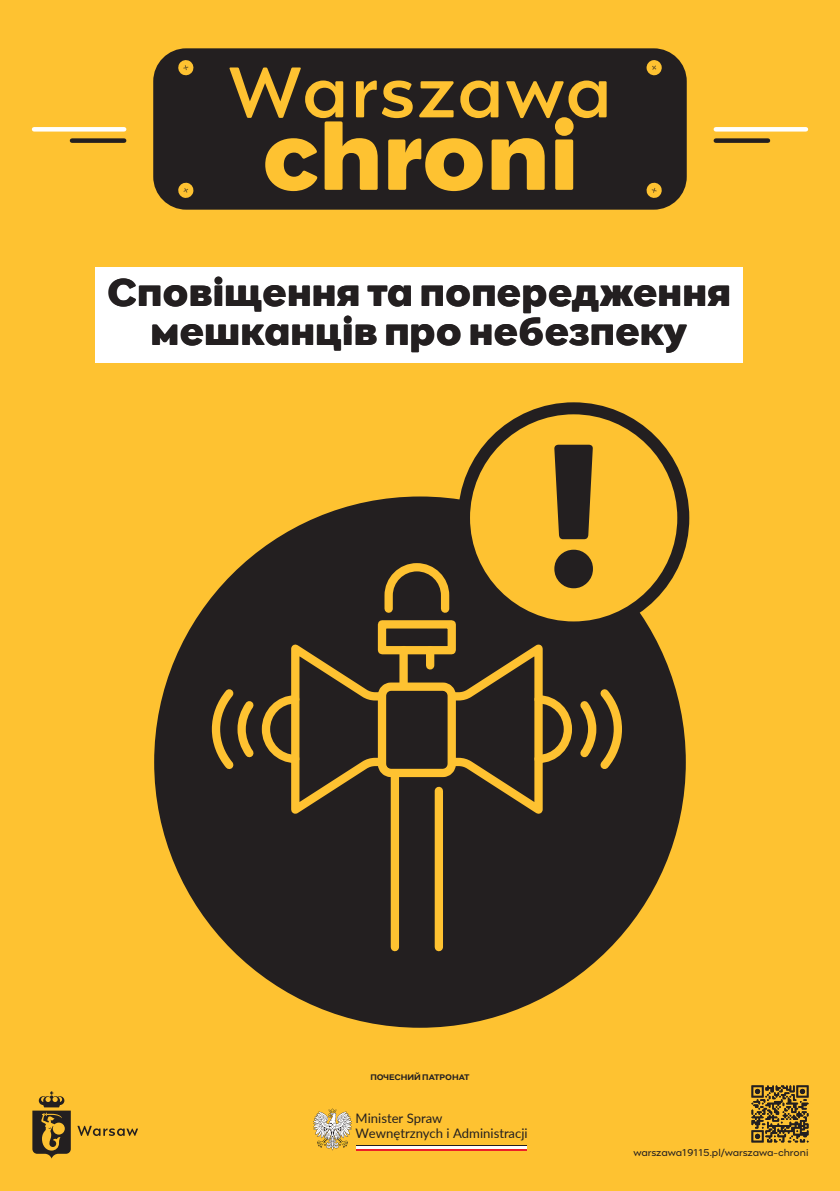
<style>
.page{position:relative;width:840px;height:1191px;background:#fff}
.page>*{position:absolute;margin:0;border:0;box-sizing:border-box;transform-origin:0 0}
.t1{font:900 95px "Engram Warsaw";color:#fec231}
.t2{font:500 71.2px "Engram Warsaw";letter-spacing:.02em;color:#fec231}
.t3{font:900 38.4px/38.6px "Engram Warsaw";color:#231f20}
.t4{font:13.2px/14.6px "Lato";color:#231f20}
.t5{font:10px "Engram Warsaw";letter-spacing:-.01em;color:#231f20}
.t6{font:700 8px "Engram Warsaw";color:#231f20}
</style>
<div class="page">
<div style="left:0;top:0;width:839px;height:1191px;background:#fec231"></div>
<div style="left:715px;top:138px;width:52px;height:5px;background:#231f20"></div>
<div style="left:715px;top:127px;width:90px;height:5px;background:#fff"></div>
<div style="left:72px;top:138px;width:52px;height:5px;background:#231f20"></div>
<div style="left:34px;top:127px;width:90px;height:5px;background:#fff"></div>
<div style="left:95px;top:268px;width:647px;height:95px;background:#fff"></div>
<div style="left:153px;top:48px;width:533px;height:162px;background:#231f20;border-radius:33px"></div>
<svg style="left:178px;top:60px;width:16px;height:16px"></svg>
<svg style="left:178px;top:182px;width:16px;height:16px"></svg>
<svg style="left:646px;top:182px;width:16px;height:16px"></svg>
<svg style="left:645px;top:60px;width:16px;height:16px"></svg>
<svg style="left:651px;top:66px;width:5px;height:4px"></svg>
<div style="left:154px;top:496px;width:531px;height:531px;background:#231f20;border-radius:50%"></div>
<div style="left:426px;top:650px;width:8px;height:15px;background:#fec231"></div>
<div style="left:399px;top:650px;width:8px;height:35px;background:#fec231"></div>
<div style="left:390px;top:776px;width:9px;height:171px;background:#fec231"></div>
<div style="left:434px;top:791px;width:9px;height:156px;background:#fec231"></div>
<div style="left:377px;top:620px;width:78px;height:34px;border:8px solid #fec231"></div>
<svg style="left:384px;top:567px;width:66px;height:46px"></svg>
<div style="left:377px;top:682px;width:78px;height:95px;border:8px solid #fec231;border-radius:9px"></div>
<svg style="left:445px;top:633px;width:177px;height:181px"></svg>
<svg style="left:211px;top:633px;width:177px;height:181px"></svg>
<svg style="left:457px;top:402px;width:232px;height:231px"></svg>
<svg style="left:554px;top:550px;width:38px;height:38px"></svg>
<svg style="left:554px;top:445px;width:38px;height:94px;background:#3c3121"></svg>
<hr style="left:356px;top:1148px;width:170px;height:2px;background:#ec1f26">
<hr style="left:356px;top:1145px;width:170px;height:3px;background:#fff">
<hr style="left:356px;top:1145px;width:170px;height:1px;background:#231f20">
<svg style="left:32px;top:1091px;width:39px;height:67px"></svg>
<svg style="left:77px;top:1125px;width:61px;height:11px"></svg>
<svg style="left:313px;top:1108px;width:39px;height:42px"></svg>
<svg style="left:751px;top:1085px;width:57px;height:57px"></svg>
<p class="t2" style="left:228px;top:44px;width:385px">Warszawa</p>
<p class="t1" style="left:261px;top:91px;width:318px">chroni</p>
<p class="t3" style="left:107px;top:273px;width:467px">Сповіщення та попере</p>
<p class="t3" style="left:150px;top:273px;width:581px;text-indent:236px">а попередження мешканців про небезпеку</p>
<p class="t6" style="left:370px;top:1072px;width:101px">ПОЧЕСНИЙ ПАТРОНАТ</p>
<p class="t4" style="left:355px;top:1110px;width:173px">Minister Spraw<br>Wewnętrznych i Administracji</p>
<p class="t5" style="left:633px;top:1145px;width:176px">warszawa19115.pl/warszawa-chroni</p>
</div>
